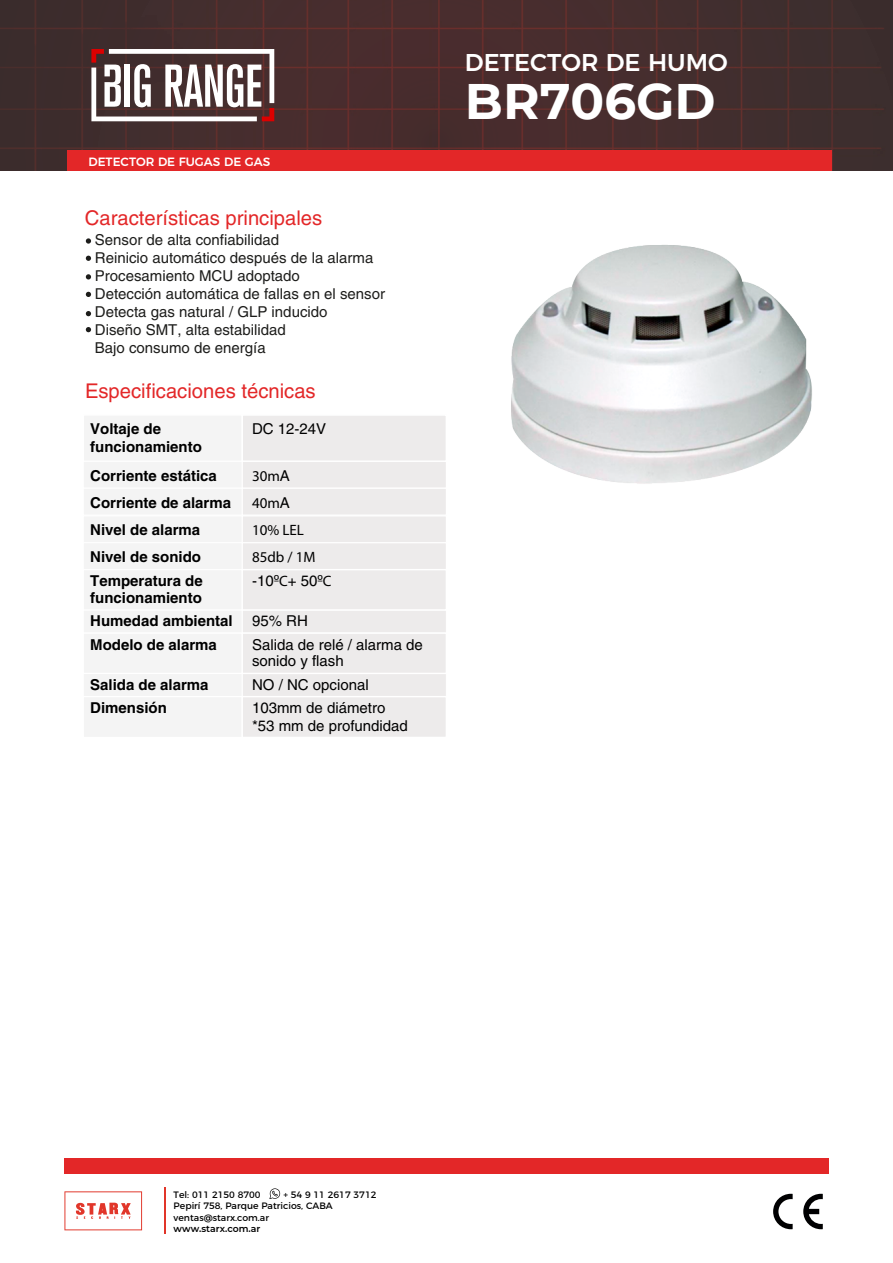
<style>
.page{position:relative;width:893px;height:1263px;background:#fff}
.page>*{position:absolute;margin:0;border:0;box-sizing:border-box;transform-origin:0 0}
.t1{font:700 49.8px "Montserrat";color:#fff}
.t2{font:500 24.3px "Montserrat";color:#fff}
.t3{font:20.25px "Helvetica";color:#e32728}
.t4{font:15px/18px "Helvetica";color:#1d1d1b}
.t5{font:700 15px/18px "Helvetica";color:#000}
.t6{font:15px/18px "Helvetica";color:#000}
.t7{font:15px "Myriad Pro";color:#000}
.t8{font:500 12px "Montserrat";color:#fff}
.t9{font:9.3px/11.1px "Montserrat";color:#010001}
.t10{font:600 9.3px "Montserrat";color:#010001}
.s1{font-family:"Helvetica"}
.s2{font-family:"Myriad Pro"}
</style>
<div class="page">
<div style="left:0;top:0;width:893px;height:170px;background:#462d2e"></div>
<div style="left:67px;top:150px;width:764px;height:21px;background:#e32728"></div>
<div style="left:64px;top:1158px;width:765px;height:16px;background:#e32728"></div>
<svg style="left:86px;top:238px;width:5px;height:6px"></svg>
<svg style="left:86px;top:256px;width:5px;height:5px"></svg>
<svg style="left:86px;top:274px;width:5px;height:5px"></svg>
<svg style="left:86px;top:292px;width:5px;height:5px"></svg>
<svg style="left:86px;top:311px;width:5px;height:5px"></svg>
<svg style="left:86px;top:327px;width:5px;height:5px"></svg>
<img style="left:511px;top:245px;width:301px;height:239px">
<div style="left:83px;top:414px;width:160px;height:48px;background:#f4f4f4"></div>
<div style="left:241px;top:414px;width:206px;height:48px;background:#edebeb;border:2px solid #fff"></div>
<div style="left:83px;top:461px;width:160px;height:28px;background:#f4f4f4"></div>
<div style="left:242px;top:461px;width:205px;height:28px;background:#edebeb;border:1px solid #fff"></div>
<div style="left:83px;top:488px;width:160px;height:28px;background:#f4f4f4"></div>
<div style="left:242px;top:488px;width:205px;height:28px;background:#edebeb;border:1px solid #fff"></div>
<div style="left:83px;top:515px;width:160px;height:28px;background:#f4f4f4"></div>
<div style="left:242px;top:515px;width:205px;height:28px;background:#edebeb;border:1px solid #fff"></div>
<div style="left:83px;top:542px;width:160px;height:28px;background:#f4f4f4"></div>
<div style="left:242px;top:542px;width:205px;height:28px;background:#edebeb;border:1px solid #fff"></div>
<div style="left:83px;top:609px;width:160px;height:25px;background:#f4f4f4"></div>
<div style="left:242px;top:609px;width:205px;height:25px;background:#edebeb;border:1px solid #fff"></div>
<div style="left:83px;top:673px;width:160px;height:24px;background:#f4f4f4"></div>
<div style="left:242px;top:673px;width:205px;height:24px;background:#edebeb"></div>
<div style="left:83px;top:696px;width:160px;height:42px;background:#f4f4f4;border:1px solid #fff"></div>
<div style="left:242px;top:696px;width:205px;height:42px;background:#edebeb;border:1px solid #fff"></div>
<div style="left:83px;top:632px;width:160px;height:42px;background:#f4f4f4;border:1px solid #fff"></div>
<div style="left:242px;top:632px;width:205px;height:42px;background:#edebeb;border:1px solid #fff"></div>
<div style="left:83px;top:569px;width:160px;height:41px;background:#f4f4f4"></div>
<div style="left:242px;top:569px;width:205px;height:42px;background:#edebeb;border:1px solid #fff"></div>
<svg style="left:64px;top:1191px;width:78px;height:39px"></svg>
<hr style="left:165px;top:1188px;width:1px;height:46px;background:#e13529">
<svg style="left:269px;top:1188px;width:11px;height:11px"></svg>
<svg style="left:773px;top:1194px;width:20px;height:35px"></svg>
<svg style="left:803px;top:1194px;width:20px;height:35px"></svg>
<svg style="left:91px;top:49px;width:183px;height:72px"></svg>
<p class="t8" style="left:88px;top:152px;width:183px">DETECTOR DE FUGAS DE GAS</p>
<h3 class="t3" style="left:85px;top:206px;width:239px">Características principales</h3>
<p class="t4" style="left:95px;top:231px;width:292px">Sensor de alta confiabilidad<br>Reinicio automático después de la alarma<br>Procesamiento MCU adoptado<br>Detección automática de fallas en el sensor<br>Detecta gas natural / GLP inducido<br>Diseño SMT, alta estabilidad<br>Bajo consumo de energía</p>
<h3 class="t3" style="left:85px;top:379px;width:232px">Especificaciones técnicas</h3>
<p class="t5" style="left:90px;top:420px;width:113px">Voltaje de funcionamiento</p>
<p class="t6" style="left:252px;top:420px;width:76px">DC 12-24V</p>
<p class="t5" style="left:90px;top:466px;width:128px">Corriente estática</p>
<p class="t7" style="left:252px;top:466px;width:39px">30m<span class="s1">A</span></p>
<p class="t5" style="left:90px;top:493px;width:142px">Corriente de alarma</p>
<p class="t7" style="left:252px;top:493px;width:39px">40m<span class="s1">A</span></p>
<p class="t5" style="left:90px;top:521px;width:112px">Nivel de alarma</p>
<p class="t7" style="left:252px;top:521px;width:53px">10% LEL</p>
<p class="t5" style="left:90px;top:547px;width:112px">Nivel de sonido</p>
<p class="t7" style="left:252px;top:548px;width:65px">85db / 1M</p>
<p class="t5" style="left:90px;top:572px;width:114px;line-height:16.5px">Temperatura de funcionamiento</p>
<p class="t6" style="left:252px;top:572px;width:81px">-10º<span class="s2">C</span>+ 50º<span class="s2">C</span></p>
<p class="t5" style="left:90px;top:612px;width:144px">Humedad ambiental</p>
<p class="t6" style="left:252px;top:612px;width:57px">95% RH</p>
<p class="t5" style="left:90px;top:635px;width:128px">Modelo de alarma</p>
<p class="t6" style="left:252px;top:636px;width:172px;line-height:16.5px">Salida de relé / alarma de sonido y flash</p>
<p class="t5" style="left:90px;top:675px;width:120px">Salida de alarma</p>
<p class="t6" style="left:252px;top:675px;width:118px">NO / NC opcional</p>
<p class="t5" style="left:90px;top:698px;width:78px">Dimensión</p>
<p class="t6" style="left:252px;top:698px;width:157px">103mm de diámetro *53 mm de profundidad</p>
<h2 class="t2" style="left:465px;top:43px;width:264px">DETECTOR DE HUMO</h2>
<h1 class="t1" style="left:465px;top:65px;width:252px">BR706GD</h1>
<p class="t9" style="left:283px;top:1188px;width:95px">+ 54 9 11 2617 3712</p>
<p class="t9" style="left:174px;top:1188px;width:161px">Tel: 011 2150 8700<br>Pepirí 758, Parque Patricios, CABA ventas@starx.com.ar</p>
<p class="t10" style="left:174px;top:1222px;width:88px">www.starx.com.ar</p>
</div>
